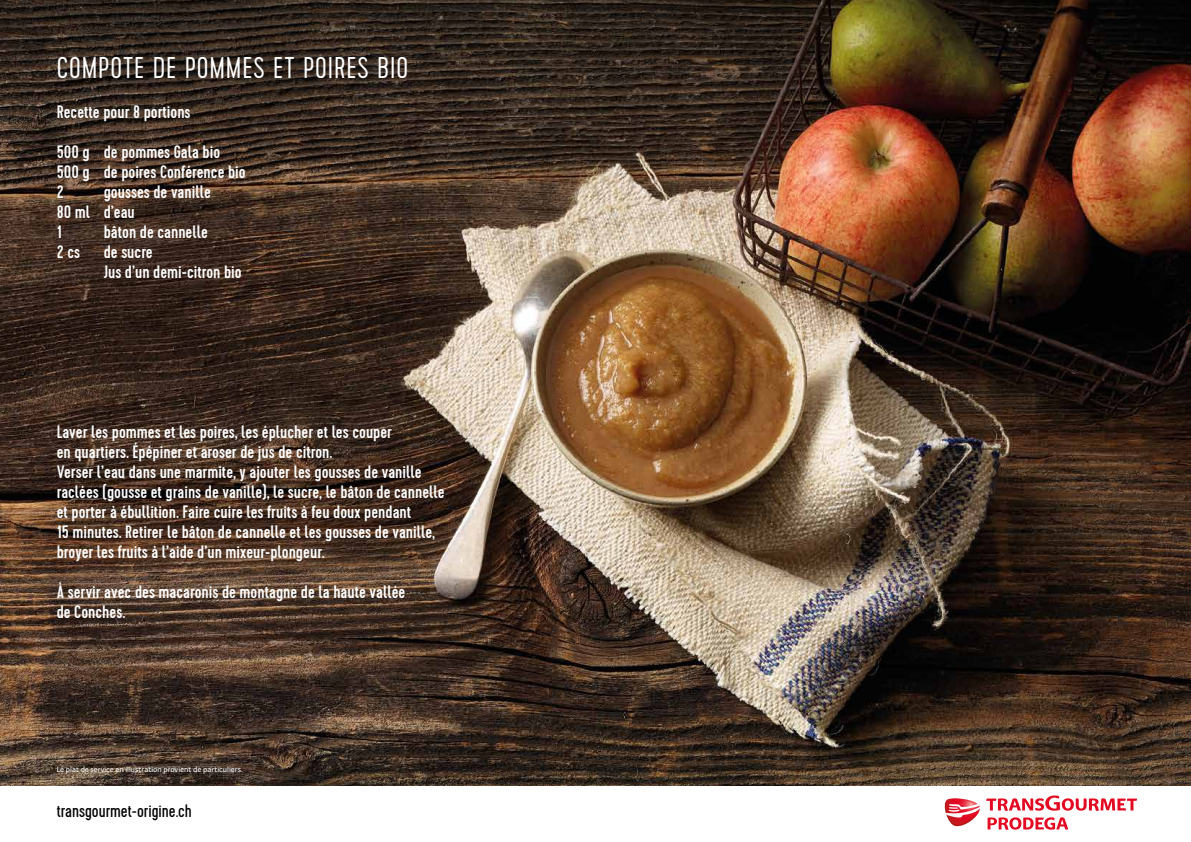
<style>
.page{position:relative;width:1191px;height:842px;background:#fff}
.page>*{position:absolute;margin:0;border:0;box-sizing:border-box;transform-origin:0 0}
.t1{font:300 30px "Cervo";letter-spacing:.03em;color:#fff}
.t2{font:500 18px/20px "Cervo";color:#fff}
.t3{font:18px "Cervo";color:#000}
.t4{font:8px "Transgourmet";color:#fff}
</style>
<div class="page">
<img style="left:0;top:0;width:1191px;height:786px">
<svg style="left:944px;top:795px;width:193px;height:35px"></svg>
<h1 class="t1" style="left:57px;top:51px;width:353px">COMPOTE DE POMMES ET POIRES BIO</h1>
<p class="t2" style="left:57px;top:102px;width:135px">Recette pour 8 portions</p>
<p class="t2" style="left:57px;top:142px;width:190px">500 g de pommes Gala bio<br>500 g de poires Conférence bio<br>2</p>
<p class="t2" style="left:57px;top:182px;width:156px;text-indent:47px">gousses de vanille<br>80 ml d’eau<br>1</p>
<p class="t2" style="left:104px;top:222px;width:106px">bâton de cannelle</p>
<p class="t2" style="left:57px;top:242px;width:25px">2 cs</p>
<p class="t2" style="left:104px;top:242px;width:139px">de sucre<br>Jus d’un demi-citron bio</p>
<p class="t2" style="left:57px;top:422px;width:389px">Laver les pommes et les poires, les éplucher et les couper<br>en quartiers. Épépiner et aroser de jus de citron.<br>Verser l’eau dans une marmite, y ajouter les gousses de vanille raclées (gousse et grains de vanille), le sucre, le bâton de cannelle et porter à ébullition. Faire cuire les fruits à feu doux pendant<br>15 minutes. Retirer le bâton de cannelle et les gousses de vanille, broyer les fruits à l’aide d’un mixeur-plongeur.</p>
<p class="t2" style="left:57px;top:582px;width:350px">À servir avec des macaronis de montagne de la haute vallée de Conches.</p>
<p class="t4" style="left:57px;top:764px;width:188px">Le plat de service en illustration provient de particuliers.</p>
<p class="t3" style="left:57px;top:801px;width:137px">transgourmet-origine.ch</p>
</div>
